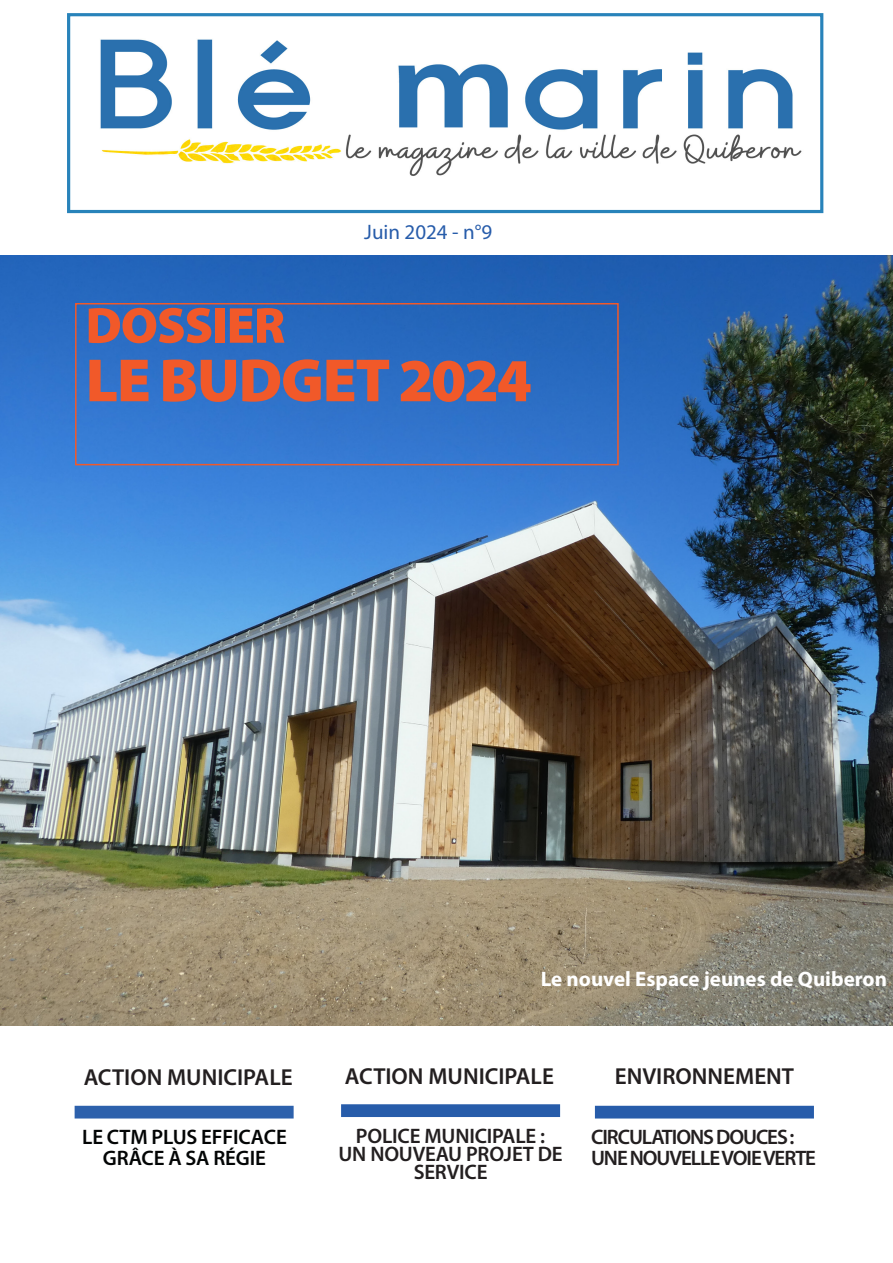
<style>
.page{position:relative;width:893px;height:1263px;background:#fff}
.page>*{position:absolute;margin:0;border:0;box-sizing:border-box;transform-origin:0 0}
.t1{font:900 61.5px "Myriad Pro";letter-spacing:-.02em;color:#f15929}
.t2{font:900 51px "Myriad Pro";letter-spacing:-.02em;color:#f15929}
.t3{font:600 23.25px "Myriad Pro";color:#231f20}
.t4{font:600 21px/18px "Myriad Pro";letter-spacing:-.01em;color:#231f20;text-align:center}
.t5{font:600 21px "Myriad Pro";letter-spacing:-.045em;color:#231f20}
.t6{font:600 21px/21px "Myriad Pro";letter-spacing:-.005em;color:#030505;text-align:center}
.t7{font:700 21px "Myriad Pro";color:#fff}
.t8{font:21px "Myriad Pro";color:#275caa}
</style>
<div class="page">
<img style="left:0;top:255px;width:893px;height:771px">
<div style="left:75px;top:303px;width:544px;height:162px;border:2px solid #f15929"></div>
<img style="left:100px;top:39px;width:702px;height:137px">
<div style="left:67px;top:13px;width:756px;height:200px;border:3px solid #2883ba"></div>
<div style="left:341px;top:1104px;width:219px;height:13px;background:#275caa"></div>
<div style="left:595px;top:1106px;width:219px;height:12px;background:#275caa"></div>
<div style="left:75px;top:1106px;width:219px;height:12px;background:#275caa"></div>
<p class="t8" style="left:364px;top:219px;width:129px">Juin 2024 - n°9</p>
<p class="t2" style="left:86px;top:291px;width:201px">DOSSIER</p>
<p class="t1" style="left:86px;top:339px;width:448px">LE BUDGET 2024</p>
<p class="t7" style="left:541px;top:965px;width:348px">Le nouvel Espace jeunes de Quiberon</p>
<p class="t3" style="left:84px;top:1062px;width:211px">ACTION MUNICIPALE</p>
<p class="t3" style="left:345px;top:1061px;width:211px">ACTION MUNICIPALE</p>
<p class="t3" style="left:615px;top:1061px;width:181px">ENVIRONNEMENT</p>
<p class="t6" style="left:82px;top:1126px;width:206px">LE CTM PLUS EFFICACE<br>GRÂCE À SA RÉGIE</p>
<p class="t4" style="left:356px;top:1127px;width:191px">POLICE MUNICIPALE :</p>
<p class="t4" style="left:338px;top:1145px;width:226px">UN NOUVEAU PROJET DE<br>SERVICE</p>
<p class="t5" style="left:591px;top:1124px;width:205px">CIRCULATIONS DOUCES :</p>
<p class="t5" style="left:591px;top:1145px;width:227px">UNE NOUVELLE VOIE VERTE</p>
</div>
